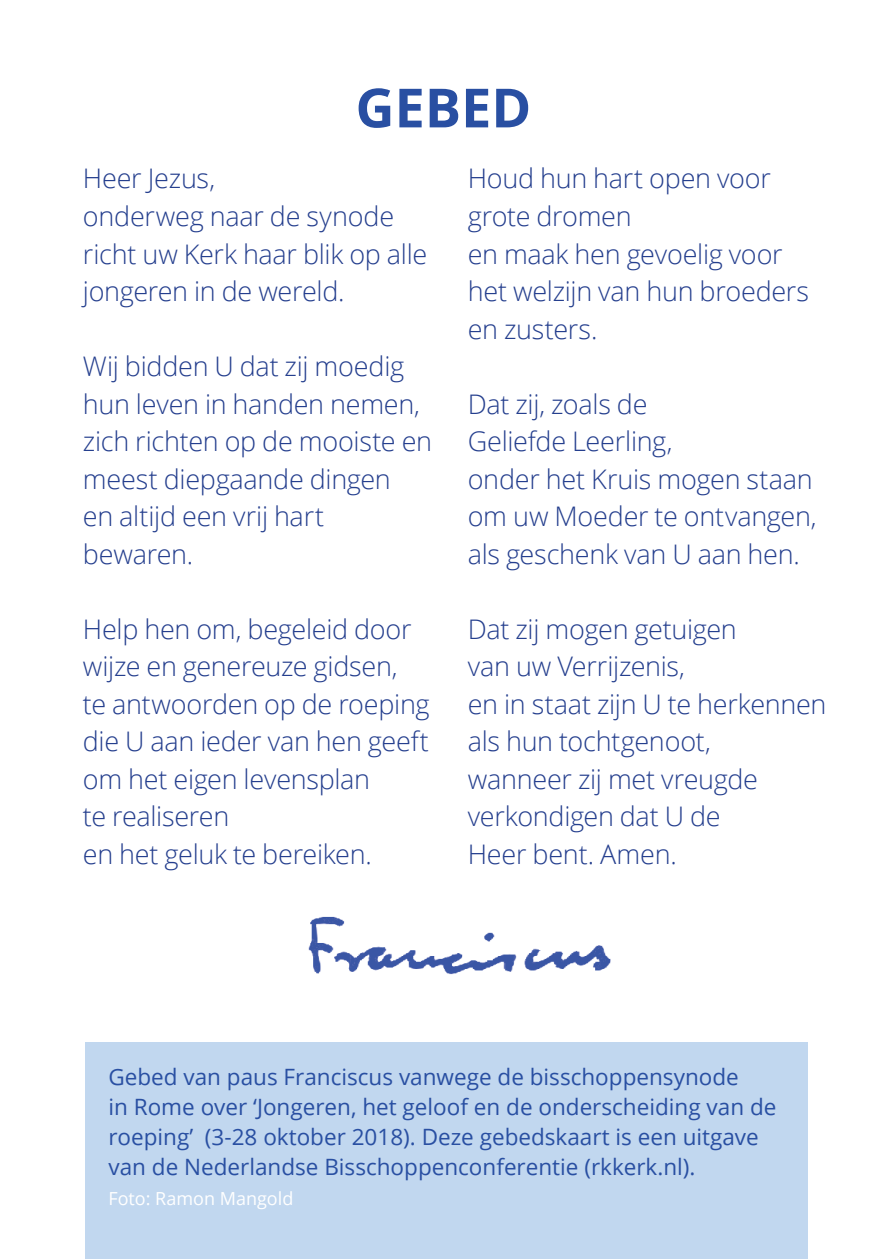
<style>
.page{position:relative;width:893px;height:1259px;background:#fff}
.page>*{position:absolute;margin:0;border:0;box-sizing:border-box;transform-origin:0 0}
.t1{font:700 54px "Open Sans";color:#294fa2}
.t2{font:300 27px/37.5px "Open Sans";letter-spacing:-.01em;color:#253f8e}
.t3{font:22.5px/30px "Open Sans";color:#294fa2}
.t4{font:18px "Open Sans";color:#fff}
</style>
<div class="page">
<div style="left:85px;top:1042px;width:723px;height:217px;background:#c1d7ef"></div>
<img style="left:308px;top:916px;width:303px;height:59px">
<p class="t1" style="left:355px;top:70px;width:177px">GEBED</p>
<p class="t2" style="left:83px;top:159px;width:134px">Heer Jezus,</p>
<p class="t2" style="left:83px;top:197px;width:346px">onderweg naar de synode richt uw Kerk haar blik op alle jongeren in de wereld.</p>
<p class="t2" style="left:83px;top:347px;width:323px">Wij bidden U dat zij moedig</p>
<p class="t2" style="left:83px;top:384px;width:339px">hun leven in handen nemen,</p>
<p class="t2" style="left:83px;top:422px;width:351px">zich richten op de mooiste en meest diepgaande dingen</p>
<p class="t2" style="left:83px;top:497px;width:243px">en altijd een vrij hart bewaren.</p>
<p class="t2" style="left:83px;top:609px;width:330px">Help hen om, begeleid door wijze en genereuze gidsen,</p>
<p class="t2" style="left:83px;top:684px;width:348px">te antwoorden op de roeping</p>
<p class="t2" style="left:83px;top:722px;width:348px">die U aan ieder van hen geeft</p>
<p class="t2" style="left:83px;top:759px;width:290px">om het eigen levensplan te realiseren<br>en het geluk te bereiken.</p>
<p class="t2" style="left:468px;top:159px;width:305px">Houd hun hart open voor grote dromen</p>
<p class="t2" style="left:468px;top:234px;width:343px">en maak hen gevoelig voor het welzijn van hun broeders en zusters.</p>
<p class="t2" style="left:468px;top:384px;width:207px">Dat zij, zoals de<br>Geliefde Leerling,</p>
<p class="t2" style="left:468px;top:459px;width:346px">onder het Kruis mogen staan</p>
<p class="t2" style="left:468px;top:497px;width:350px">om uw Moeder te ontvangen,</p>
<p class="t2" style="left:468px;top:534px;width:334px">als geschenk van U aan hen.</p>
<p class="t2" style="left:468px;top:609px;width:271px">Dat zij mogen getuigen van uw Verrijzenis,</p>
<p class="t2" style="left:468px;top:684px;width:360px">en in staat zijn U te herkennen als hun tochtgenoot,</p>
<p class="t2" style="left:468px;top:759px;width:292px">wanneer zij met vreugde verkondigen dat U de<br>Heer bent. Amen.</p>
<p class="t3" style="left:108px;top:1061px;width:669px">Gebed van paus Franciscus vanwege de bisschoppensynode<br>in Rome over ‘Jongeren, het geloof en de onderscheiding van de roeping’ (3-28 oktober 2018). Deze gebedskaart is een uitgave van de Nederlandse Bisschoppenconferentie (rkkerk.nl).</p>
<p class="t4" style="left:108px;top:1186px;width:186px">Foto: Ramon Mangold</p>
</div>
